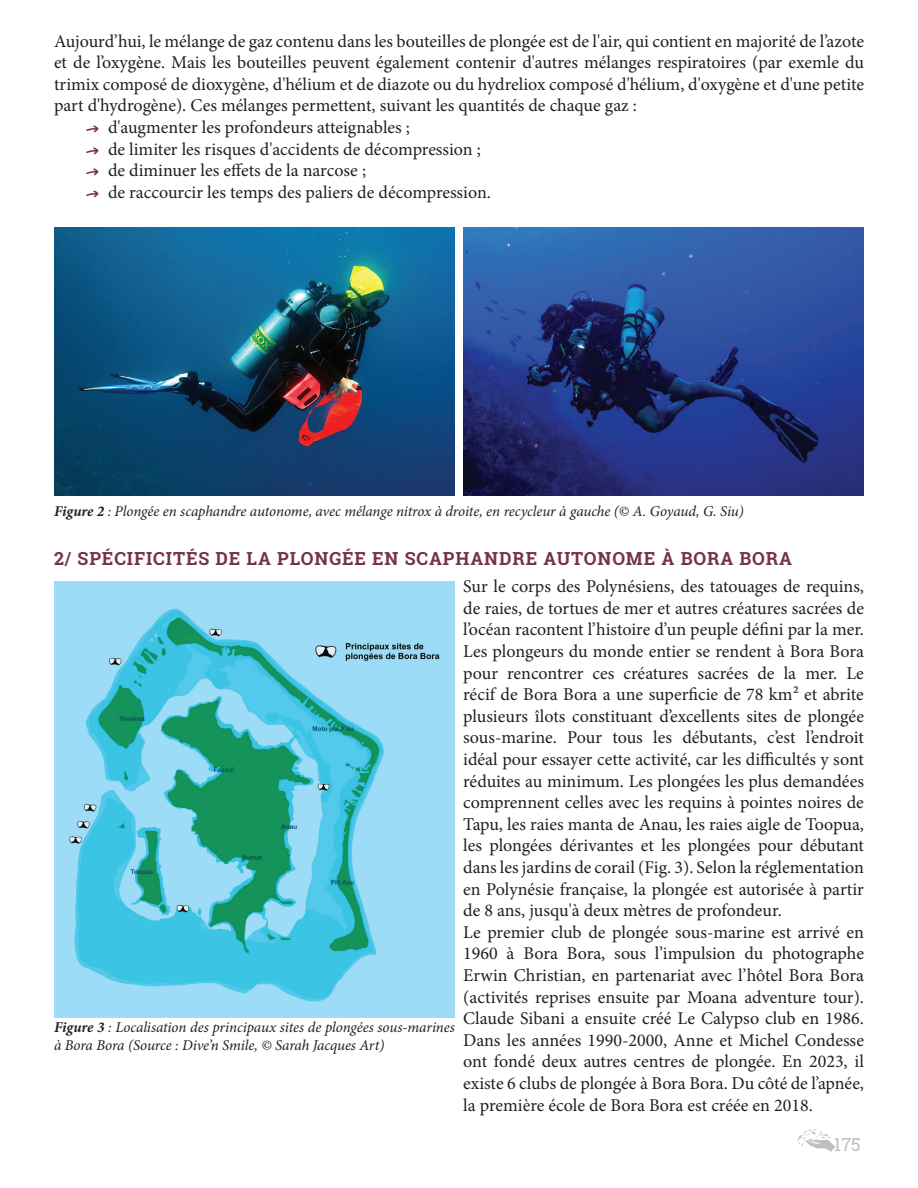
<style>
.page{position:relative;width:918px;height:1188px;background:#fff}
.page>*{position:absolute;margin:0;border:0;box-sizing:border-box;transform-origin:0 0}
.t1{font:18px/21.6px "Minion Pro";color:#231f20}
.t2{font:700 18px "Roboto Slab";letter-spacing:.05em;color:#753249}
.t3{font:18px "Roboto Slab";color:#bebfc2}
.t4{font:italic 15px/18px "Minion Pro";letter-spacing:-.01em;color:#231f20}
.s1{font-family:"PW New Arrows";font-size:15px;color:#753249}
.s2{font-weight:700}
</style>
<div class="page">
<img style="left:814px;top:1143px;width:22px;height:9px">
<img style="left:797px;top:1129px;width:34px;height:18px">
<img style="left:463px;top:228px;width:401px;height:267px">
<img style="left:54px;top:228px;width:401px;height:267px">
<img style="left:54px;top:581px;width:401px;height:436px">
<p class="t1" style="left:54px;top:30px;width:812px">Aujourd’hui, le mélange de gaz contenu dans les bouteilles de plongée est de l'air, qui contient en majorité de l’azote</p>
<p class="t1" style="left:54px;top:52px;width:812px">et de l’oxygène. Mais les bouteilles peuvent également contenir d'autres mélanges respiratoires (par exemle du</p>
<p class="t1" style="left:54px;top:73px;width:812px">trimix composé de dioxygène, d'hélium et de diazote ou du hydreliox composé d'hélium, d'oxygène et d'une petite</p>
<p class="t1" style="left:54px;top:95px;width:585px">part d'hydrogène). Ces mélanges permettent, suivant les quantités de chaque gaz :</p>
<p class="t1" style="left:88px;top:117px;width:324px"><span class="s1">q</span> d'augmenter les profondeurs atteignables ;</p>
<p class="t1" style="left:88px;top:138px;width:395px"><span class="s1">q</span> de limiter les risques d'accidents de décompression ;</p>
<p class="t1" style="left:88px;top:160px;width:280px"><span class="s1">q</span> de diminuer les effets de la narcose ;</p>
<p class="t1" style="left:88px;top:181px;width:405px"><span class="s1">q</span> de raccourcir les temps des paliers de décompression.</p>
<p class="t4" style="left:54px;top:502px;width:691px"><span class="s2">Figure 2</span> : Plongée en scaphandre autonome, avec mélange nitrox à droite, en recycleur à gauche (© A. Goyaud, G. Siu)</p>
<p class="t2" style="left:54px;top:546px;width:740px">2/ SPÉCIFICITÉS DE LA PLONGÉE EN SCAPHANDRE AUTONOME À BORA BORA</p>
<p class="t4" style="left:54px;top:1018px;width:402px"><span class="s2">Figure 3</span> : Localisation des principaux sites de plongées sous-marines à Bora Bora (Source : Dive’n Smile, © Sarah Jacques Art)</p>
<p class="t1" style="left:463px;top:576px;width:402px">Sur le corps des Polynésiens, des tatouages de requins, de raies, de tortues de mer et autres créatures sacrées de l’océan racontent l’histoire d’un peuple défini par la mer.<br>Les plongeurs du monde entier se rendent à Bora Bora pour rencontrer ces créatures sacrées de la mer. Le récif de Bora Bora a une superficie de 78 km² et abrite plusieurs îlots constituant d’excellents sites de plongée sous-marine. Pour tous les débutants, c’est l’endroit idéal pour essayer cette activité, car les difficultés y sont réduites au minimum. Les plongées les plus demandées comprennent celles avec les requins à pointes noires de Tapu, les raies manta de Anau, les raies aigle de Toopua, les plongées dérivantes et les plongées pour débutant dans les jardins de corail (Fig. 3). Selon la réglementation en Polynésie française, la plongée est autorisée à partir de 8 ans, jusqu'à deux mètres de profondeur.<br>Le premier club de plongée sous-marine est arrivé en 1960 à Bora Bora, sous l’impulsion du photographe Erwin Christian, en partenariat avec l’hôtel Bora Bora (activités reprises ensuite par Moana adventure tour).<br>Claude Sibani a ensuite créé Le Calypso club en 1986.<br>Dans les années 1990-2000, Anne et Michel Condesse ont fondé deux autres centres de plongée. En 2023, il existe 6 clubs de plongée à Bora Bora. Du côté de l’apnée, la première école de Bora Bora est créée en 2018.</p>
<p class="t3" style="left:834px;top:1132px;width:28px">175</p>
</div>
